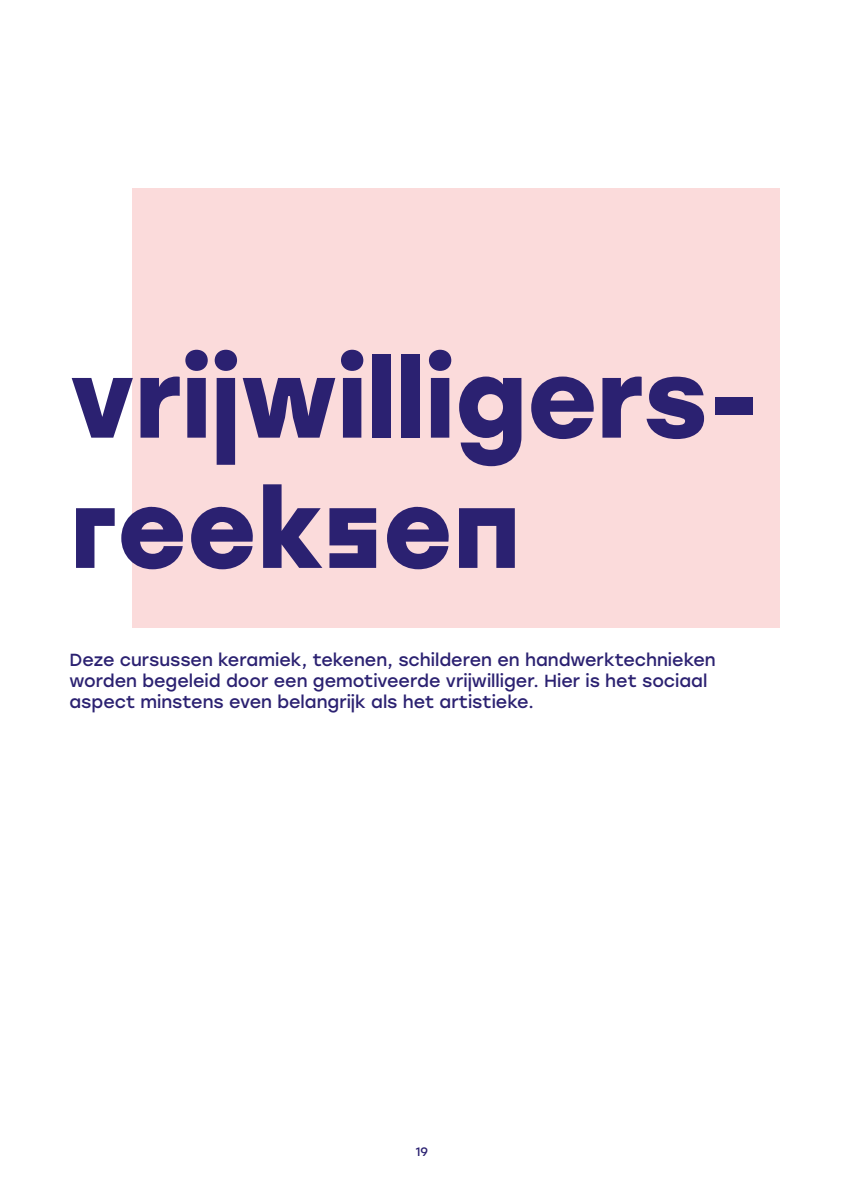
<style>
.page{position:relative;width:844px;height:1191px;background:#fff}
.page>*{position:absolute;margin:0;border:0;box-sizing:border-box;transform-origin:0 0}
.t1{font:700 108.5px "Stolzl";color:#2b2171}
.t2{font:700 108.5px "Stolzl Display";color:#2b2171}
.t3{font:17.5px/21px "Stolzl";color:#2b2171}
.t4{font:12.25px "Stolzl";color:#2b2171}
</style>
<div class="page">
<div style="left:131px;top:189px;width:648px;height:439px;background:#fbdbdb"></div>
<h1 class="t1" style="left:69px;top:321px;width:692px">vrijwilligers-</h1>
<h1 class="t2" style="left:69px;top:431px;width:453px">reeksen</h1>
<p class="t3" style="left:69px;top:648px;width:647px">Deze cursussen keramiek, tekenen, schilderen en handwerktechnieken worden begeleid door een gemotiveerde vrijwilliger. Hier is het sociaal aspect minstens even belangrijk als het artistieke.</p>
<p class="t4" style="left:416px;top:1142px;width:14px">19</p>
</div>
